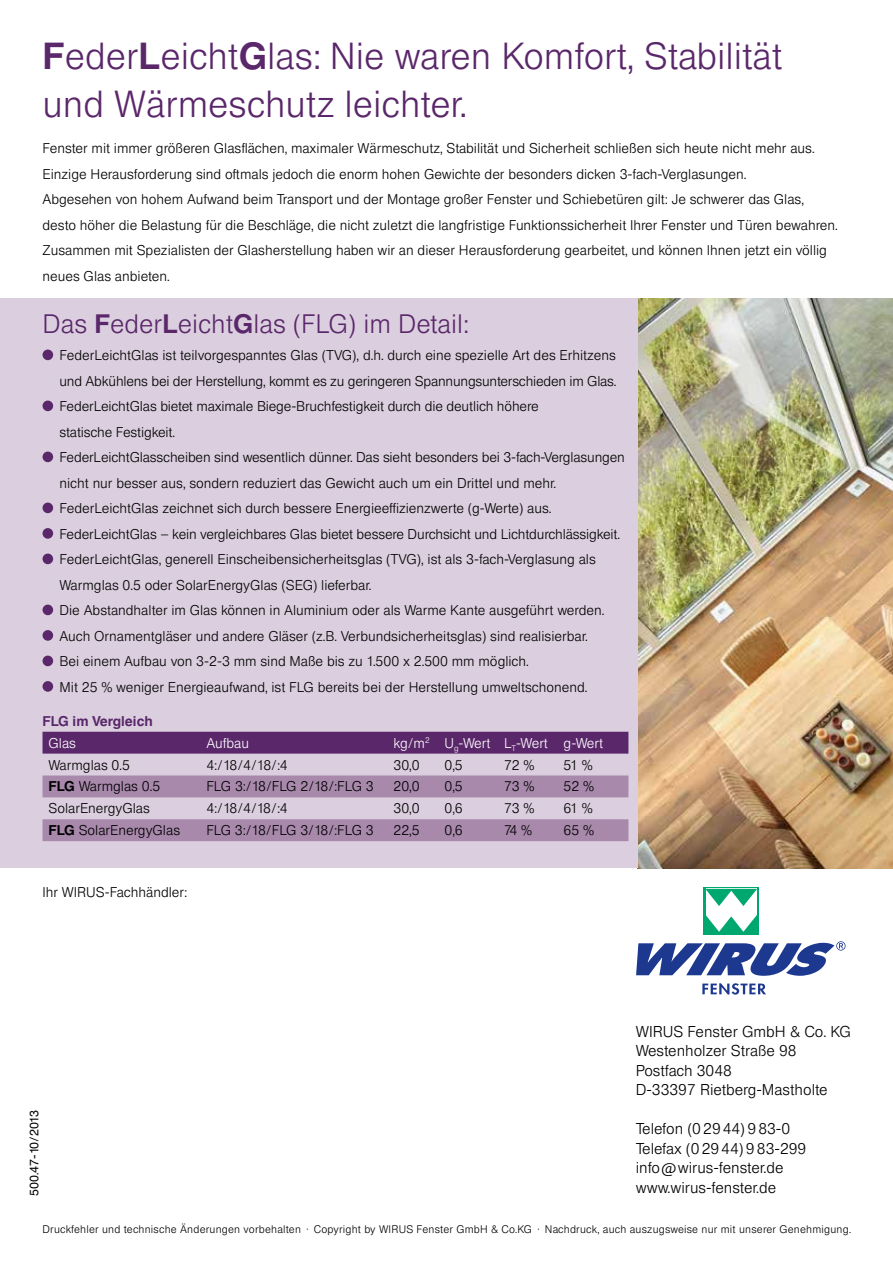
<style>
.page{position:relative;width:893px;height:1263px;background:#fff}
.page>*{position:absolute;margin:0;border:0;box-sizing:border-box;transform-origin:0 0}
.t1{font:300 36px/48px "Europa Gro SBOP";color:#5a276a}
.t2{font:300 25.5px "Europa Gro SBOP";color:#5a276a}
.t3{font:300 15px/19.5px "Europa Gro SBOP";color:#000}
.t4{font:300 13.5px/25.5px "Europa Gro SBOP";color:#000}
.t5{font:300 13.5px "Europa Gro SBOP";letter-spacing:-.045em;color:#000}
.t6{font:300 13.5px "Europa Gro SBOP";color:#fff}
.t7{font:500 13.5px "Europa Gro SBOP";color:#5a276a}
.t8{font:12px "Europa Gro SBOP";color:#000}
.t9{font:300 10.5px "Europa Gro SBOP";letter-spacing:.02em;color:#000}
.s1{font-weight:500}
</style>
<div class="page">
<svg style="left:704px;top:887px;width:55px;height:47px"></svg>
<div style="left:706px;top:889px;width:51px;height:43px;background:#fff"></div>
<svg style="left:705px;top:889px;width:52px;height:17px"></svg>
<svg style="left:705px;top:915px;width:52px;height:18px"></svg>
<svg style="left:636px;top:941px;width:209px;height:35px"></svg>
<svg style="left:702px;top:983px;width:64px;height:11px"></svg>
<img style="left:638px;top:298px;width:255px;height:570px">
<div style="left:0;top:298px;width:638px;height:570px;background:#dbcfdf"></div>
<div style="left:43px;top:350px;width:10px;height:10px;background:#5a276a;border-radius:50%"></div>
<div style="left:43px;top:401px;width:10px;height:10px;background:#5a276a;border-radius:50%"></div>
<div style="left:43px;top:452px;width:10px;height:10px;background:#5a276a;border-radius:50%"></div>
<div style="left:43px;top:503px;width:10px;height:10px;background:#5a276a;border-radius:50%"></div>
<div style="left:43px;top:528px;width:10px;height:11px;background:#5a276a;border-radius:50%"></div>
<div style="left:43px;top:554px;width:10px;height:10px;background:#5a276a;border-radius:50%"></div>
<div style="left:43px;top:605px;width:10px;height:10px;background:#5a276a;border-radius:50%"></div>
<div style="left:43px;top:630px;width:10px;height:11px;background:#5a276a;border-radius:50%"></div>
<div style="left:43px;top:656px;width:10px;height:10px;background:#5a276a;border-radius:50%"></div>
<div style="left:43px;top:681px;width:10px;height:11px;background:#5a276a;border-radius:50%"></div>
<div style="left:43px;top:732px;width:585px;height:22px;background:#5a276a"></div>
<svg style="left:43px;top:775px;width:585px;height:66px"></svg>
<h1 class="t1" style="left:43px;top:32px;width:741px"><span class="s1">F</span>eder<span class="s1">L</span>eicht<span class="s1">G</span>las: Nie waren Komfort, Stabilität und Wärmeschutz leichter.</h1>
<p class="t4" style="left:43px;top:136px;width:797px">Fenster mit immer größeren Glasflächen, maximaler Wärmeschutz, Stabilität und Sicherheit schließen sich heute nicht mehr aus.<br>Einzige Herausforderung sind oftmals jedoch die enorm hohen Gewichte der besonders dicken 3-fach-Verglasungen.<br>Abgesehen von hohem Aufwand beim Transport und der Montage großer Fenster und Schiebetüren gilt: Je schwerer das Glas, desto höher die Belastung für die Beschläge, die nicht zuletzt die langfristige Funktionssicherheit Ihrer Fenster und Türen bewahren.<br>Zusammen mit Spezialisten der Glasherstellung haben wir an dieser Herausforderung gearbeitet, und können Ihnen jetzt ein völlig neues Glas anbieten.</p>
<h2 class="t2" style="left:43px;top:309px;width:428px">Das <span class="s1">F</span>eder<span class="s1">L</span>eicht<span class="s1">G</span>las (FLG) im Detail:</h2>
<p class="t4" style="left:60px;top:342px;width:567px">FederLeichtGlas ist teilvorgespanntes Glas (TVG), d.h. durch eine spezielle Art des Erhitzens und Abkühlens bei der Herstellung, kommt es zu geringeren Spannungsunterschieden im Glas.<br>FederLeichtGlas bietet maximale Biege-Bruchfestigkeit durch die deutlich höhere<br>statische Festigkeit.<br>FederLeichtGlasscheiben sind wesentlich dünner. Das sieht besonders bei 3-fach-Verglasungen nicht nur besser aus, sondern reduziert das Gewicht auch um ein Drittel und mehr.<br>FederLeichtGlas zeichnet sich durch bessere Energieeffizienzwerte (g-Werte) aus.<br>FederLeichtGlas – kein vergleichbares Glas bietet bessere Durchsicht und Lichtdurchlässigkeit.<br>FederLeichtGlas, generell Einscheibensicherheitsglas (TVG), ist als 3-fach-Verglasung als Warmglas 0.5 oder SolarEnergyGlas (SEG) lieferbar.<br>Die Abstandhalter im Glas können in Aluminium oder als Warme Kante ausgeführt werden.<br>Auch Ornamentgläser und andere Gläser (z.B. Verbundsicherheitsglas) sind realisierbar.<br>Bei einem Aufbau von 3-2-3 mm sind Maße bis zu 1.500 x 2.500 mm möglich.<br>Mit 25 % weniger Energieaufwand, ist FLG bereits bei der Herstellung umweltschonend.</p>
<p class="t7" style="left:43px;top:713px;width:112px">FLG im Vergleich</p>
<p class="t6" style="left:49px;top:735px;width:29px">Glas</p>
<p class="t6" style="left:206px;top:735px;width:44px">Aufbau</p>
<p class="t6" style="left:393px;top:735px;width:211px">kg/m<sup>2</sup> U<sub>g</sub>-Wert L<sub>T</sub>-Wert g-Wert</p>
<p class="t4" style="left:49px;top:752px;width:83px">Warmglas 0.5</p>
<p class="t4" style="left:206px;top:752px;width:83px">4:/18/4/18/:4</p>
<p class="t4" style="left:393px;top:752px;width:28px">30,0</p>
<p class="t4" style="left:444px;top:752px;width:20px">0,5</p>
<p class="t4" style="left:504px;top:752px;width:32px">72 %</p>
<p class="t4" style="left:564px;top:752px;width:31px">51 %</p>
<p class="t4" style="left:48px;top:774px;width:113px"><span class="s1">FLG</span> Warmglas 0.5</p>
<p class="t5" style="left:206px;top:778px;width:169px">FLG 3:/18/FLG 2/18/:FLG 3</p>
<p class="t4" style="left:393px;top:774px;width:28px">20,0</p>
<p class="t4" style="left:444px;top:774px;width:20px">0,5</p>
<p class="t4" style="left:504px;top:774px;width:32px">73 %</p>
<p class="t4" style="left:564px;top:774px;width:32px">52 %</p>
<p class="t4" style="left:48px;top:795px;width:103px">SolarEnergyGlas</p>
<p class="t4" style="left:206px;top:795px;width:83px">4:/18/4/18/:4</p>
<p class="t4" style="left:393px;top:795px;width:28px">30,0</p>
<p class="t4" style="left:444px;top:795px;width:20px">0,6</p>
<p class="t4" style="left:504px;top:795px;width:32px">73 %</p>
<p class="t4" style="left:563px;top:795px;width:31px">61 %</p>
<p class="t4" style="left:48px;top:817px;width:133px"><span class="s1">FLG</span> SolarEnergyGlas</p>
<p class="t5" style="left:206px;top:822px;width:169px">FLG 3:/18/FLG 3/18/:FLG 3</p>
<p class="t4" style="left:393px;top:817px;width:28px">22,5</p>
<p class="t4" style="left:444px;top:817px;width:20px">0,6</p>
<p class="t4" style="left:504px;top:817px;width:30px">74 %</p>
<p class="t4" style="left:563px;top:817px;width:32px">65 %</p>
<p class="t4" style="left:42px;top:879px;width:146px">Ihr WIRUS-Fachhändler:</p>
<p class="t8" style="left:27px;top:1196px;width:87px;rotate:-90deg">500.47-10/2013</p>
<p class="t3" style="left:636px;top:1021px;width:217px">WIRUS Fenster GmbH &amp; Co. KG<br>Westenholzer Straße 98<br>Postfach 3048<br>D-33397 Rietberg-Mastholte</p>
<p class="t3" style="left:636px;top:1119px;width:172px">Telefon (0 2944) 9 83-0<br>Telefax (0 2944) 9 83-299 info@wirus-fenster.de</p>
<p class="t3" style="left:636px;top:1177px;width:142px">www.wirus-fenster.de</p>
<p class="t9" style="left:43px;top:1223px;width:810px">Druckfehler und technische Änderungen vorbehalten · Copyright by WIRUS Fenster GmbH &amp; Co.KG · Nachdruck, auch auszugsweise nur mit unserer Genehmigung.</p>
</div>
